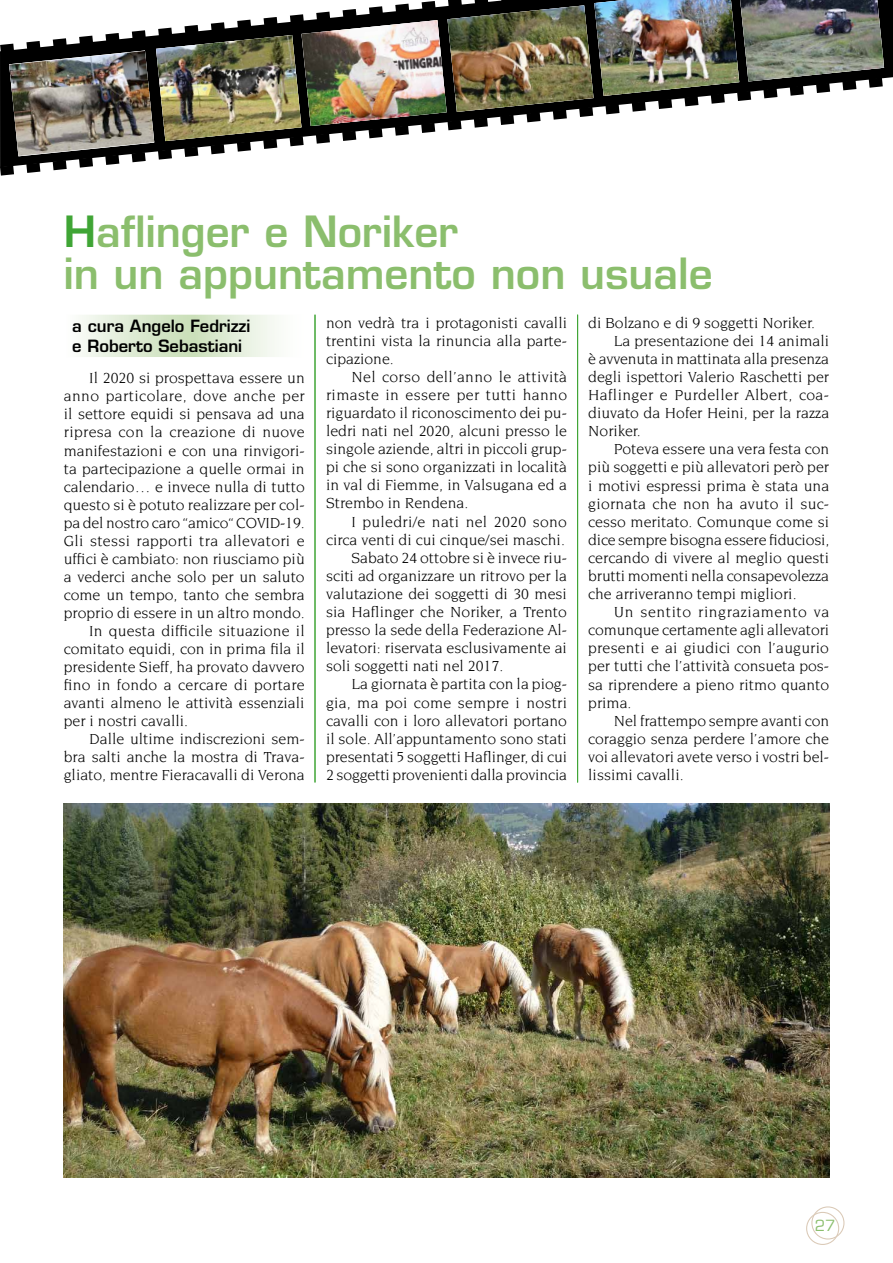
<style>
.page{position:relative;width:893px;height:1263px;background:#fff}
.page>*{position:absolute;margin:0;border:0;box-sizing:border-box;transform-origin:0 0}
.t1{font:600 42px/42px "Eurostile";color:#8bbe6d}
.t2{font:600 16.5px/19.8px "Eurostile";color:#000}
.t3{font:15.75px/18.1px "Novarese";color:#000;text-align:justify}
.t4{font:15.75px "Novarese";letter-spacing:.02em;color:#000}
.t5{font:15.75px "Novarese";letter-spacing:.025em;color:#000}
.t6{font:15.75px "Novarese";letter-spacing:.035em;color:#000}
.t7{font:15px "Eurostile";color:#8bbe6d}
.s1{color:#3fa535}
</style>
<div class="page">
<div style="left:806px;top:1212px;width:33px;height:33px;border:1px solid #dac9b6;border-radius:50%"></div>
<div style="left:811px;top:1206px;width:33px;height:33px;border:1px solid #dac9b6;border-radius:50%"></div>
<hr style="left:315px;top:315px;width:1px;height:467px;background:#3fa535">
<hr style="left:577px;top:315px;width:1px;height:467px;background:#3fa535">
<svg style="left:0;top:67px;width:893px;height:109px"></svg>
<svg style="left:0;top:0;width:893px;height:59px"></svg>
<img style="left:9px;top:0;width:875px;height:156px">
<img style="left:9px;top:51px;width:145px;height:105px">
<svg style="left:80px;top:315px;width:197px;height:19px;background:#dfebd5"></svg>
<svg style="left:80px;top:334px;width:197px;height:23px;background:#dfebd5"></svg>
<img style="left:64px;top:804px;width:765px;height:373px">
<h1 class="t1" style="left:64px;top:210px;width:650px"><span class="s1">H</span>aflinger e Noriker<br>in un appuntamento non usuale</h1>
<p class="t2" style="left:72px;top:316px;width:180px">a cura Angelo Fedrizzi e Roberto Sebastiani</p>
<p class="t3" style="left:89px;top:369px;width:217px">Il 2020 si prospettava essere un</p>
<p class="t5" style="left:64px;top:388px;width:243px">anno particolare, dove anche per</p>
<p class="t3" style="left:64px;top:405px;width:242px">il settore equidi si pensava ad una</p>
<p class="t4" style="left:64px;top:424px;width:242px">ripresa con la creazione di nuove</p>
<p class="t3" style="left:64px;top:441px;width:242px">manifestazioni e con una rinvigori-</p>
<p class="t3" style="left:64px;top:459px;width:242px">ta partecipazione a quelle ormai in</p>
<p class="t3" style="left:64px;top:477px;width:242px">calendario… e invece nulla di tutto</p>
<p class="t3" style="left:64px;top:495px;width:242px">questo si è potuto realizzare per col-</p>
<p class="t3" style="left:64px;top:513px;width:242px">pa del nostro caro “amico“ COVID-19.</p>
<p class="t4" style="left:64px;top:532px;width:242px">Gli stessi rapporti tra allevatori e</p>
<p class="t3" style="left:64px;top:549px;width:242px">uffici è cambiato: non riusciamo più</p>
<p class="t3" style="left:64px;top:567px;width:242px">a vederci anche solo per un saluto</p>
<p class="t3" style="left:64px;top:585px;width:242px">come un tempo, tanto che sembra</p>
<p class="t3" style="left:64px;top:603px;width:242px">proprio di essere in un altro mondo.</p>
<p class="t3" style="left:89px;top:621px;width:217px">In questa difficile situazione il</p>
<p class="t3" style="left:64px;top:639px;width:242px">comitato equidi, con in prima fila il</p>
<p class="t3" style="left:64px;top:657px;width:242px">presidente Sieff, ha provato davvero</p>
<p class="t3" style="left:64px;top:675px;width:243px">fino in fondo a cercare di portare</p>
<p class="t3" style="left:64px;top:693px;width:242px">avanti almeno le attività essenziali</p>
<p class="t3" style="left:64px;top:711px;width:126px">per i nostri cavalli.</p>
<p class="t3" style="left:89px;top:729px;width:217px">Dalle ultime indiscrezioni sem-</p>
<p class="t3" style="left:64px;top:747px;width:242px">bra salti anche la mostra di Trava-</p>
<p class="t3" style="left:64px;top:765px;width:242px">gliato, mentre Fieracavalli di Verona</p>
<p class="t3" style="left:326px;top:313px;width:243px">non vedrà tra i protagonisti cavalli trentini vista la rinuncia alla parte&shy;cipazione.</p>
<p class="t3" style="left:326px;top:367px;width:243px;text-indent:26px">Nel corso dell’anno le attività rimaste in essere per tutti hanno riguardato il riconoscimento dei pu&shy;ledri nati nel 2020, alcuni presso le singole aziende, altri in piccoli grup&shy;pi che si sono organizzati in località in val di Fiemme, in Valsugana ed a Strembo in Rendena.</p>
<p class="t4" style="left:351px;top:513px;width:217px">I puledri/e nati nel 2020 sono</p>
<p class="t3" style="left:326px;top:530px;width:240px">circa venti di cui cinque/sei maschi.</p>
<p class="t3" style="left:351px;top:548px;width:217px">Sabato 24 ottobre si è invece riu-</p>
<p class="t3" style="left:326px;top:566px;width:242px">sciti ad organizzare un ritrovo per la</p>
<p class="t3" style="left:326px;top:585px;width:242px">valutazione dei soggetti di 30 mesi</p>
<p class="t3" style="left:326px;top:603px;width:242px">sia Haflinger che Noriker, a Trento</p>
<p class="t3" style="left:326px;top:621px;width:242px">presso la sede della Federazione Al-</p>
<p class="t3" style="left:326px;top:639px;width:242px">levatori: riservata esclusivamente ai</p>
<p class="t3" style="left:326px;top:657px;width:179px">soli soggetti nati nel 2017.</p>
<p class="t3" style="left:351px;top:675px;width:217px">La giornata è partita con la piog-</p>
<p class="t3" style="left:326px;top:693px;width:243px">gia, ma poi come sempre i nostri</p>
<p class="t3" style="left:326px;top:711px;width:242px">cavalli con i loro allevatori portano</p>
<p class="t3" style="left:326px;top:729px;width:242px">il sole. All’appuntamento sono stati</p>
<p class="t3" style="left:326px;top:747px;width:243px">presentati 5 soggetti Haflinger, di cui</p>
<p class="t3" style="left:326px;top:765px;width:243px">2 soggetti provenienti dalla provincia</p>
<p class="t3" style="left:588px;top:313px;width:228px">di Bolzano e di 9 soggetti Noriker.</p>
<p class="t3" style="left:614px;top:331px;width:217px">La presentazione dei 14 animali</p>
<p class="t3" style="left:588px;top:349px;width:242px">è avvenuta in mattinata alla presenza</p>
<p class="t3" style="left:588px;top:367px;width:242px">degli ispettori Valerio Raschetti per</p>
<p class="t5" style="left:588px;top:386px;width:242px">Haflinger e Purdeller Albert, coa-</p>
<p class="t3" style="left:588px;top:404px;width:242px">diuvato da Hofer Heini, per la razza</p>
<p class="t3" style="left:588px;top:422px;width:54px">Noriker.</p>
<p class="t3" style="left:614px;top:440px;width:217px">Poteva essere una vera festa con</p>
<p class="t3" style="left:588px;top:458px;width:242px">più soggetti e più allevatori però per</p>
<p class="t3" style="left:588px;top:476px;width:242px">i motivi espressi prima è stata una</p>
<p class="t3" style="left:588px;top:494px;width:242px">giornata che non ha avuto il suc-</p>
<p class="t3" style="left:588px;top:512px;width:242px">cesso meritato. Comunque come si</p>
<p class="t3" style="left:588px;top:530px;width:243px">dice sempre bisogna essere fiduciosi,</p>
<p class="t3" style="left:588px;top:548px;width:242px">cercando di vivere al meglio questi</p>
<p class="t3" style="left:588px;top:567px;width:242px">brutti momenti nella consapevolezza</p>
<p class="t3" style="left:588px;top:585px;width:210px">che arriveranno tempi migliori.</p>
<p class="t6" style="left:614px;top:603px;width:217px">Un sentito ringraziamento va</p>
<p class="t3" style="left:588px;top:621px;width:243px">comunque certamente agli allevatori</p>
<p class="t3" style="left:588px;top:639px;width:242px">presenti e ai giudici con l’augurio</p>
<p class="t3" style="left:588px;top:657px;width:242px">per tutti che l’attività consueta pos-</p>
<p class="t3" style="left:588px;top:675px;width:242px">sa riprendere a pieno ritmo quanto</p>
<p class="t3" style="left:588px;top:693px;width:45px">prima.</p>
<p class="t3" style="left:614px;top:711px;width:217px">Nel frattempo sempre avanti con</p>
<p class="t3" style="left:588px;top:729px;width:242px">coraggio senza perdere l’amore che</p>
<p class="t3" style="left:588px;top:747px;width:242px">voi allevatori avete verso i vostri bel-</p>
<p class="t3" style="left:588px;top:766px;width:97px">lissimi cavalli.</p>
<p class="t7" style="left:815px;top:1217px;width:22px">27</p>
</div>
